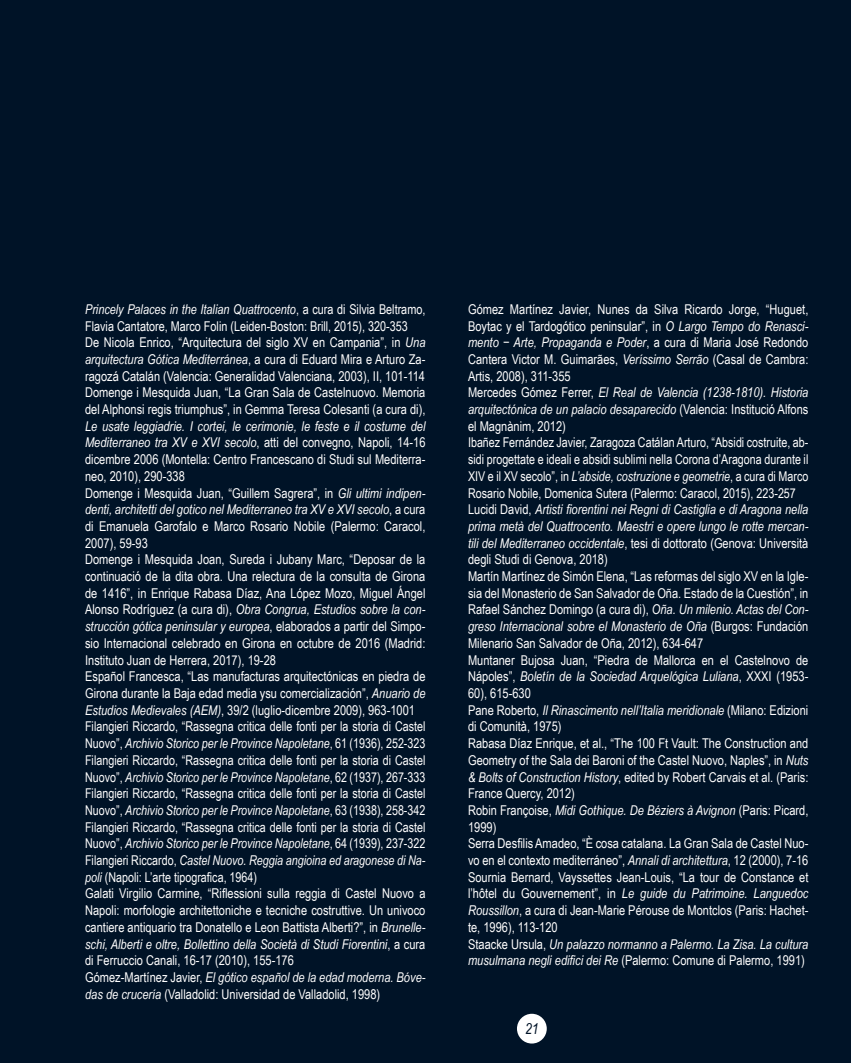
<style>
.page{position:relative;width:851px;height:1063px;background:#fff}
.page>*{position:absolute;margin:0;border:0;box-sizing:border-box;transform-origin:0 0}
.t1{font:italic 15px "Arial Narrow";color:#231f20}
.t2{font:13.5px/16.6px "Arial Narrow";color:#fff;text-align:justify}
.t3{font:italic 13.5px/16.6px "Arial Narrow";color:#fff;text-align:justify}
.s1{font-style:italic}
.s2{font-style:normal}
.s3{color:#001327}
</style>
<div class="page">
<div style="left:0;top:0;width:850px;height:1063px;background:#001327"></div>
<div style="left:517px;top:1014px;width:29px;height:30px;background:#fff;border-radius:50%"></div>
<p class="t2" style="left:85px;top:300px;width:342px"><span class="s1">Princely Palaces in the Italian Quattrocento</span>, a cura di Silvia Beltramo,<br>Flavia Cantatore, Marco Folin (Leiden-Boston: Brill, 2015), 320-353</p>
<p class="t2" style="left:85px;top:334px;width:342px">De Nicola Enrico, “Arquitectura del siglo XV en Campania”, in <span class="s1">Una arquitectura Gótica Mediterránea</span>, a cura di Eduard Mira e Arturo Za&shy;ragozá Catalán (Valencia: Generalidad Valenciana, 2003), II, 101-114</p>
<p class="t2" style="left:85px;top:384px;width:342px">Domenge i Mesquida Juan, “La Gran Sala de Castelnuovo. Memoria del Alphonsi regis triumphus”, in Gemma Teresa Colesanti (a cura di), <span class="s1">Le usate leggiadrie. I cortei, le cerimonie, le feste e il costume del Mediterraneo tra XV e XVI secolo</span>, atti del convegno, Napoli, 14-16 dicembre 2006 (Montella: Centro Francescano di Studi sul Mediterra&shy;neo, 2010), 290-338</p>
<p class="t2" style="left:85px;top:484px;width:342px">Domenge i Mesquida Juan, “Guillem Sagrera”, in <span class="s1">Gli ultimi indipen&shy;denti, architetti del gotico nel Mediterraneo tra XV e XVI secolo</span>, a cura di Emanuela Garofalo e Marco Rosario Nobile (Palermo: Caracol, 2007), 59-93</p>
<p class="t2" style="left:85px;top:551px;width:342px">Domenge i Mesquida Joan, Sureda i Jubany Marc, “Deposar de la continuació de la dita obra. Una relectura de la consulta de Girona de 1416”, in Enrique Rabasa Díaz, Ana López Mozo, Miguel Ángel Alonso Rodríguez (a cura di), <span class="s1">Obra Congrua, Estudios sobre la con&shy;strucción gótica peninsular y europea</span>, elaborados a partir del Simpo&shy;sio Internacional celebrado en Girona en octubre de 2016 (Madrid:<br>Instituto Juan de Herrera, 2017), 19-28</p>
<p class="t2" style="left:85px;top:668px;width:342px">Español Francesca, “Las manufacturas arquitectónicas en piedra de Girona durante la Baja edad media ysu comercialización”, <span class="s1">Anuario de Estudios Medievales (AEM)</span>, 39/2 (luglio-dicembre 2009), 963-1001</p>
<p class="t2" style="left:85px;top:718px;width:342px">Filangieri Riccardo, “Rassegna critica delle fonti per la storia di Castel<br>Nuovo”, <span class="s1">Archivio Storico per le Province Napoletane</span>, 61 (1936), 252-323</p>
<p class="t2" style="left:85px;top:751px;width:342px">Filangieri Riccardo, “Rassegna critica delle fonti per la storia di Castel<br>Nuovo”, <span class="s1">Archivio Storico per le Province Napoletane</span>, 62 (1937), 267-333</p>
<p class="t2" style="left:85px;top:785px;width:342px">Filangieri Riccardo, “Rassegna critica delle fonti per la storia di Castel<br>Nuovo”, <span class="s1">Archivio Storico per le Province Napoletane</span>, 63 (1938), 258-342</p>
<p class="t2" style="left:85px;top:818px;width:342px">Filangieri Riccardo, “Rassegna critica delle fonti per la storia di Castel<br>Nuovo”, <span class="s1">Archivio Storico per le Province Napoletane</span>, 64 (1939), 237-322</p>
<p class="t2" style="left:85px;top:851px;width:342px">Filangieri Riccardo, <span class="s1">Castel Nuovo. Reggia angioina ed aragonese di Na&shy;poli</span> (Napoli: L’arte tipografica, 1964)</p>
<p class="t2" style="left:85px;top:885px;width:342px">Galati Virgilio Carmine, “Riflessioni sulla reggia di Castel Nuovo a Napoli: morfologie architettoniche e tecniche costruttive. Un univoco cantiere antiquario tra Donatello e Leon Battista Alberti?”, in <span class="s1">Brunelle&shy;schi, Alberti e oltre, Bollettino della Società di Studi Fiorentini</span>, a cura di Ferruccio Canali, 16-17 (2010), 155-176</p>
<p class="t2" style="left:85px;top:968px;width:342px">Gómez-Martínez Javier, <span class="s1">El gótico español de la edad moderna. Bóve&shy;das de crucería</span> (Valladolid: Universidad de Valladolid, 1998)</p>
<p class="t2" style="left:468px;top:300px;width:342px">Gómez Martínez Javier, Nunes da Silva Ricardo Jorge, “Huguet, Boytac y el Tardogótico peninsular”, in <span class="s1">O Largo Tempo do Renasci&shy;mento − Arte, Propaganda e Poder</span>, a cura di Maria José Redondo Cantera Victor M. Guimarães, <span class="s1">Veríssimo Serrão</span> (Casal de Cambra:<br>Artis, 2008), 311-355</p>
<p class="t3" style="left:468px;top:384px;width:342px"><span class="s2">Mercedes Gómez Ferrer,</span> El Real de Valencia (1238-1810). Historia arquitectónica de un palacio desaparecido <span class="s2">(Valencia: Institució Alfons el Magnànim, 2012)</span></p>
<p class="t2" style="left:468px;top:434px;width:342px">Ibañez Fernández Javier, Zaragoza Catálan Arturo, “Absidi costruite, ab&shy;sidi progettate e ideali e absidi sublimi nella Corona d’Aragona durante il XIV e il XV secolo”, in <span class="s1">L’abside, costruzione e geometrie</span>, a cura di Marco Rosario Nobile, Domenica Sutera (Palermo: Caracol, 2015), 223-257</p>
<p class="t3" style="left:468px;top:501px;width:342px"><span class="s2">Lucidi David,</span> Artisti fiorentini nei Regni di Castiglia e di Aragona nella prima metà del Quattrocento. Maestri e opere lungo le rotte mercan&shy;tili del Mediterraneo occidentale<span class="s2">, tesi di dottorato (Genova: Università degli Studi di Genova, 2018)</span></p>
<p class="t2" style="left:468px;top:568px;width:342px">Martín Martínez de Simón Elena, “Las reformas del siglo XV en la Igle&shy;sia del Monasterio de San Salvador de Oña. Estado de la Cuestión”, in Rafael Sánchez Domingo (a cura di), <span class="s1">Oña. Un milenio. Actas del Con&shy;greso Internacional sobre el Monasterio de Oña</span> (Burgos: Fundación Milenario San Salvador de Oña, 2012), 634-647</p>
<p class="t2" style="left:468px;top:651px;width:342px">Muntaner Bujosa Juan, “Piedra de Mallorca en el Castelnovo de Nápoles”, <span class="s1">Boletín de la Sociedad Arquelógica Luliana</span>, XXXI (1953- 60), 615-630</p>
<p class="t2" style="left:468px;top:701px;width:342px">Pane Roberto, <span class="s1">Il Rinascimento nell’Italia meridionale</span> (Milano: Edizioni di Comunità, 1975)</p>
<p class="t2" style="left:468px;top:735px;width:342px">Rabasa Díaz Enrique, et al., “The 100 Ft Vault: The Construction and Geometry of the Sala dei Baroni of the Castel Nuovo, Naples”, in <span class="s1">Nuts &amp; Bolts of Construction History</span>, edited by Robert Carvais et al. (Paris:<br>France Quercy, 2012)</p>
<p class="t2" style="left:468px;top:801px;width:342px">Robin Françoise, <span class="s1">Midi Gothique. De Béziers à Avignon</span> (Paris: Picard,<br>1999)</p>
<p class="t2" style="left:468px;top:835px;width:342px">Serra Desfilis Amadeo, “È cosa catalana. La Gran Sala de Castel Nuo&shy;vo en el contexto mediterráneo”, <span class="s1">Annali di architettura</span>, 12 (2000), 7-16</p>
<p class="t2" style="left:468px;top:868px;width:342px">Sournia Bernard, Vayssettes Jean-Louis, “La tour de Constance et l’hôtel du Gouvernement”, in <span class="s1">Le guide du Patrimoine. Languedoc Roussillon</span>, a cura di Jean-Marie Pérouse de Montclos (Paris: Hachet&shy;te, 1996), 113-120</p>
<p class="t3" style="left:468px;top:935px;width:342px"><span class="s2">Staacke Ursula,</span> Un palazzo normanno a Palermo. La Zisa. La cultura musulmana negli edifici dei Re <span class="s2">(Palermo: Comune di Palermo, 1991)</span></p>
<p class="t1" style="left:525px;top:1016px;width:15px">21<span class="s3">21</span></p>
</div>
